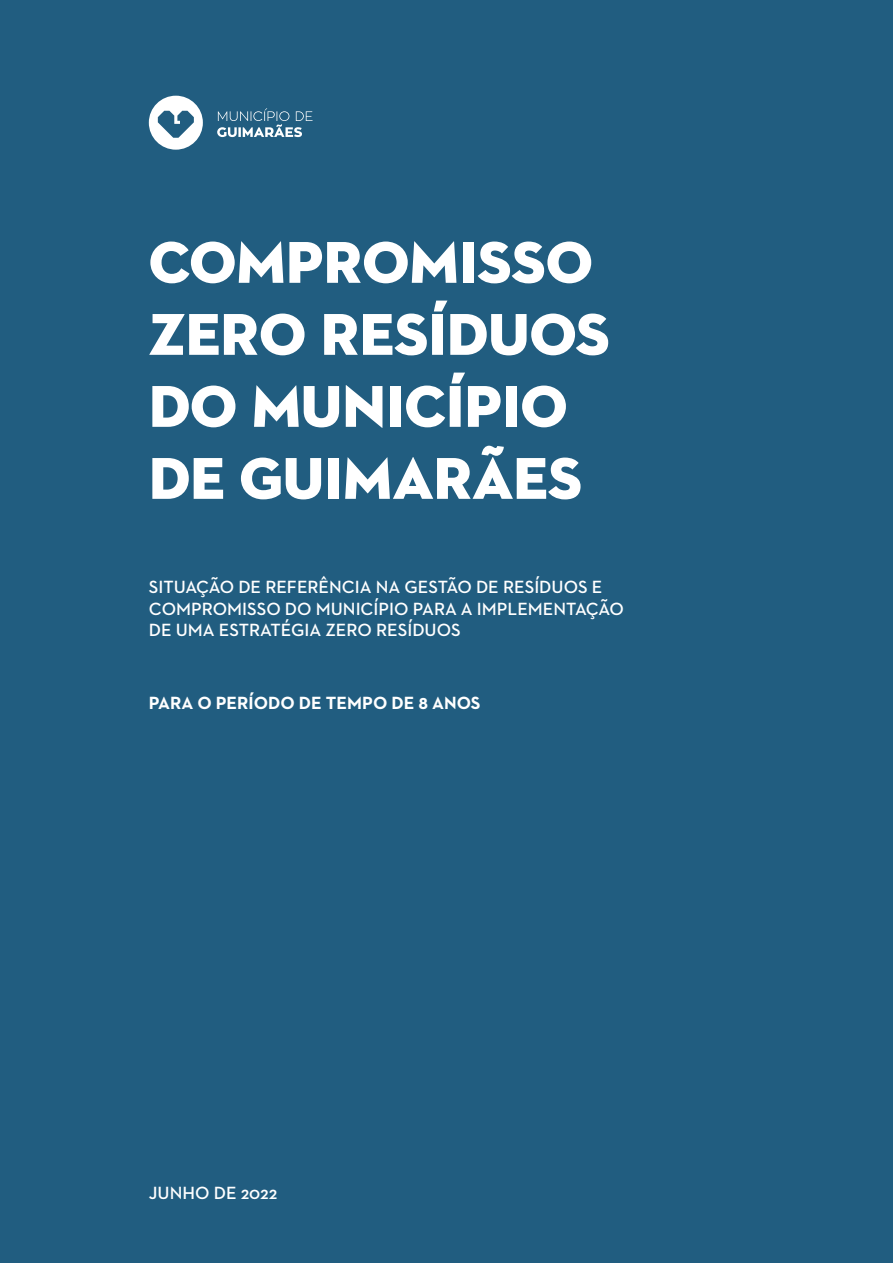
<style>
.page{position:relative;width:893px;height:1263px;background:#215d80}
.page>*{position:absolute;margin:0;border:0;box-sizing:border-box;transform-origin:0 0}
.t1{font:60px/72px "Neutraface 2 Display Titling";color:#fff}
.t2{font:600 18px/21.6px "Neutraface 2 Text";color:#fff}
.t3{font:700 18px "Neutraface 2 Text";color:#fff}
</style>
<div class="page">
<svg style="left:149px;top:96px;width:164px;height:54px"></svg>
<h1 class="t1" style="left:149px;top:227px;width:462px">COMPROMISSO<br>ZERO RESÍDUOS<br>DO MUNICÍPIO<br>DE GUIMARÃES</h1>
<p class="t2" style="left:149px;top:576px;width:476px">SITUAÇÃO DE REFERÊNCIA NA GESTÃO DE RESÍDUOS E<br>COMPROMISSO DO MUNICÍPIO PARA A IMPLEMENTAÇÃO<br>DE UMA ESTRATÉGIA ZERO RESÍDUOS</p>
<p class="t3" style="left:149px;top:692px;width:333px">PARA O PERÍODO DE TEMPO DE 8 ANOS</p>
<p class="t2" style="left:149px;top:1182px;width:130px">JUNHO DE 2022</p>
</div>
